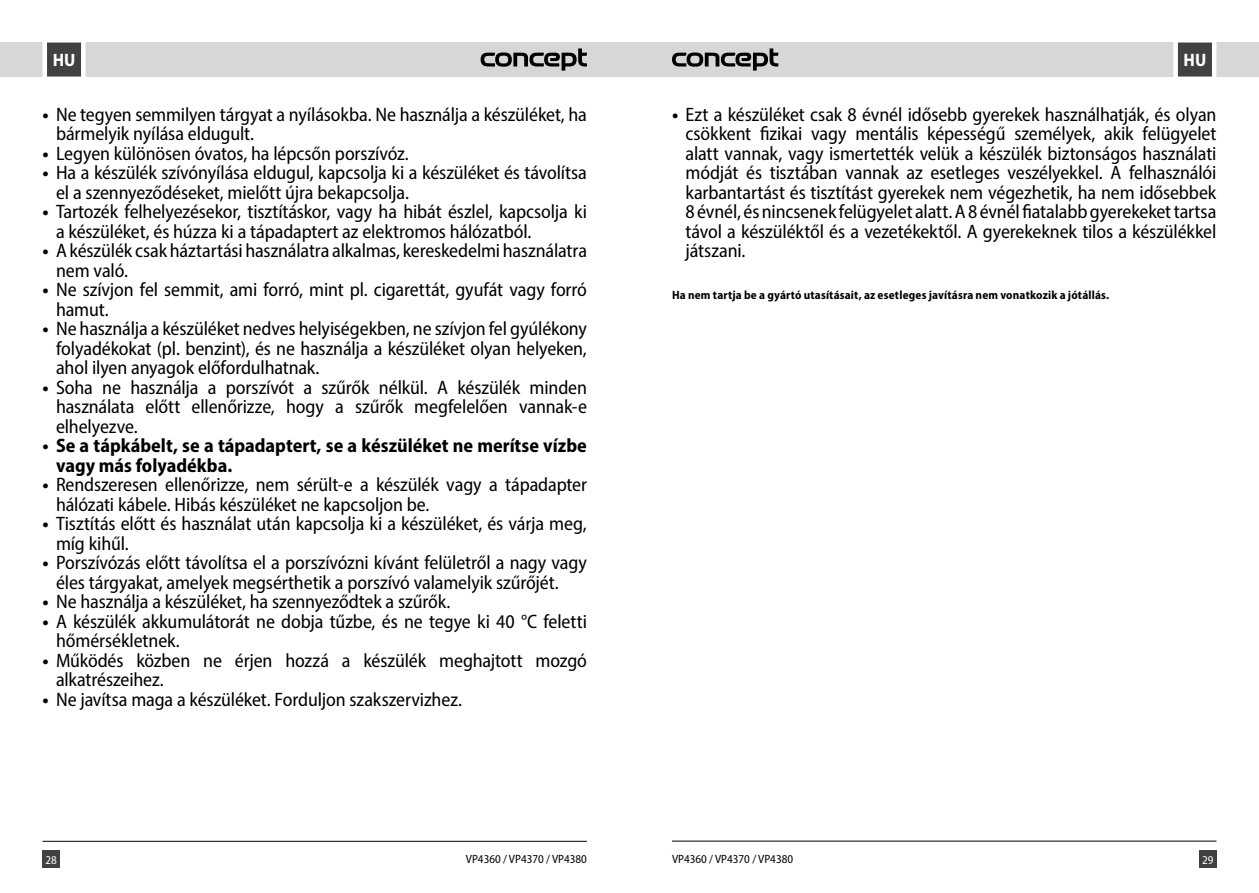
<style>
.page{position:relative;width:1259px;height:893px;background:#fff}
.page>*{position:absolute;margin:0;border:0;box-sizing:border-box;transform-origin:0 0}
.t1{font:semi-condensed 19.5px/19.5px "Myriad Pro";letter-spacing:-.005em;color:#000}
.t2{font:700 semi-condensed 19.5px/19.5px "Myriad Pro";color:#000}
.t3{font:700 semi-condensed 18px "Myriad Pro";color:#fff}
.t4{font:700 semi-condensed 12px "Myriad Pro";letter-spacing:.015em;color:#000}
.t5{font:semi-condensed 12px "Myriad Pro";color:#000}
.t6{font:semi-condensed 12px "Myriad Pro";color:#fff}
.s1{font-weight:700}
</style>
<div class="page">
<div style="left:629px;top:43px;width:630px;height:34px;background:#d7d7d7"></div>
<div style="left:0;top:43px;width:629px;height:34px;background:#d7d7d7"></div>
<div style="left:43px;top:850px;width:17px;height:17px;background:#414141"></div>
<div style="left:1199px;top:850px;width:17px;height:17px;background:#414141"></div>
<svg style="left:672px;top:48px;width:106px;height:23px"></svg>
<svg style="left:480px;top:48px;width:107px;height:23px"></svg>
<svg style="left:1171px;top:42px;width:47px;height:35px"></svg>
<svg style="left:40px;top:42px;width:48px;height:35px"></svg>
<hr style="left:672px;top:841px;width:544px;height:1px;background:#000">
<hr style="left:43px;top:841px;width:544px;height:1px;background:#000">
<p class="t3" style="left:53px;top:48px;width:24px">HU</p>
<p class="t3" style="left:1183px;top:48px;width:24px">HU</p>
<p class="t1" style="left:56px;top:104px;width:532px;text-indent:-13px"><span class="s1">•</span> Ne tegyen semmilyen tárgyat a nyílásokba. Ne használja a készüléket, ha bármelyik nyílása eldugult.</p>
<p class="t1" style="left:43px;top:143px;width:368px"><span class="s1">•</span> Legyen különösen óvatos, ha lépcsőn porszívóz.</p>
<p class="t1" style="left:56px;top:163px;width:532px;text-indent:-13px"><span class="s1">•</span> Ha a készülék szívónyílása eldugul, kapcsolja ki a készüléket és távolítsa el a szennyeződéseket, mielőtt újra bekapcsolja.</p>
<p class="t1" style="left:56px;top:202px;width:532px;text-indent:-13px"><span class="s1">•</span> Tartozék felhelyezésekor, tisztításkor, vagy ha hibát észlel, kapcsolja ki a készüléket, és húzza ki a tápadaptert az elektromos hálózatból.</p>
<p class="t1" style="left:56px;top:241px;width:532px;text-indent:-13px"><span class="s1">•</span> A készülék csak háztartási használatra alkalmas, kereskedelmi használatra nem való.</p>
<p class="t1" style="left:56px;top:280px;width:532px;text-indent:-13px"><span class="s1">•</span> Ne szívjon fel semmit, ami forró, mint pl. cigarettát, gyufát vagy forró hamut.</p>
<p class="t1" style="left:56px;top:319px;width:532px;text-align:justify;text-indent:-13px"><span class="s1">•</span> Ne használja a készüléket nedves helyiségekben, ne szívjon fel gyúlékony folyadékokat (pl. benzint), és ne használja a készüléket olyan helyeken, ahol ilyen anyagok előfordulhatnak.</p>
<p class="t1" style="left:56px;top:377px;width:532px;text-align:justify;text-indent:-13px"><span class="s1">•</span> Soha ne használja a porszívót a szűrők nélkül. A készülék minden használata előtt ellenőrizze, hogy a szűrők megfelelően vannak-e elhelyezve.</p>
<p class="t2" style="left:56px;top:436px;width:532px;text-indent:-13px">• Se a tápkábelt, se a tápadaptert, se a készüléket ne merítse vízbe vagy más folyadékba.</p>
<p class="t1" style="left:56px;top:475px;width:532px;text-indent:-13px"><span class="s1">•</span> Rendszeresen ellenőrizze, nem sérült-e a készülék vagy a tápadapter hálózati kábele. Hibás készüléket ne kapcsoljon be.</p>
<p class="t1" style="left:56px;top:514px;width:532px;text-indent:-13px"><span class="s1">•</span> Tisztítás előtt és használat után kapcsolja ki a készüléket, és várja meg, míg kihűl.</p>
<p class="t1" style="left:56px;top:553px;width:532px;text-indent:-13px"><span class="s1">•</span> Porszívózás előtt távolítsa el a porszívózni kívánt felületről a nagy vagy éles tárgyakat, amelyek megsérthetik a porszívó valamelyik szűrőjét.</p>
<p class="t1" style="left:43px;top:592px;width:409px"><span class="s1">•</span> Ne használja a készüléket, ha szennyeződtek a szűrők.</p>
<p class="t1" style="left:56px;top:611px;width:532px;text-indent:-13px"><span class="s1">•</span> A készülék akkumulátorát ne dobja tűzbe, és ne tegye ki 40 °C feletti hőmérsékletnek.</p>
<p class="t1" style="left:56px;top:650px;width:532px;text-indent:-13px"><span class="s1">•</span> Működés közben ne érjen hozzá a készülék meghajtott mozgó alkatrészeihez.</p>
<p class="t1" style="left:43px;top:689px;width:421px"><span class="s1">•</span> Ne javítsa maga a készüléket. Forduljon szakszervizhez.</p>
<p class="t1" style="left:685px;top:104px;width:532px;text-align:justify;text-indent:-13px"><span class="s1">•</span> Ezt a készüléket csak 8 évnél idősebb gyerekek használhatják, és olyan csökkent fizikai vagy mentális képességű személyek, akik felügyelet alatt vannak, vagy ismertették velük a készülék biztonságos használati módját és tisztában vannak az esetleges veszélyekkel. A felhasználói karbantartást és tisztítást gyerekek nem végezhetik, ha nem idősebbek 8 évnél, és nincsenek felügyelet alatt. A 8 évnél fiatalabb gyerekeket tartsa távol a készüléktől és a vezetékektől. A gyerekeknek tilos a készülékkel játszani.</p>
<p class="t4" style="left:672px;top:287px;width:439px">Ha nem tartja be a gyártó utasításait, az esetleges javításra nem vonatkozik a jótállás.</p>
<p class="t6" style="left:45px;top:852px;width:13px">28</p>
<p class="t5" style="left:466px;top:851px;width:123px">VP4360 / VP4370 / VP4380</p>
<p class="t5" style="left:672px;top:851px;width:123px">VP4360 / VP4370 / VP4380</p>
<p class="t6" style="left:1202px;top:852px;width:13px">29</p>
</div>
